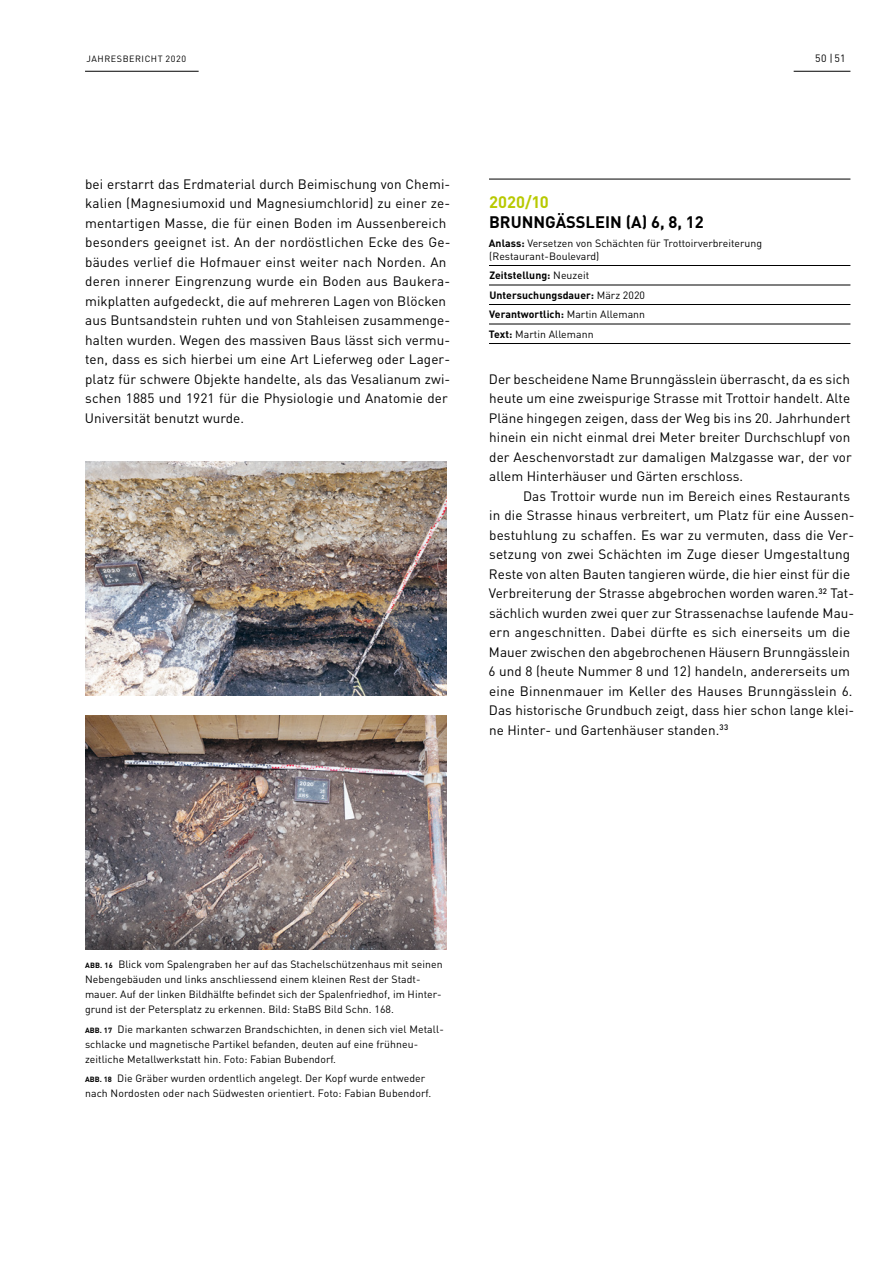
<style>
.page{position:relative;width:893px;height:1263px;background:#fff}
.page>*{position:absolute;margin:0;border:0;box-sizing:border-box;transform-origin:0 0}
.t1{font:700 16.5px "DIN";color:#000}
.t2{font:700 16.5px "DIN";letter-spacing:.005em;color:#b8c900}
.t3{font:13.5px/19.5px "DIN";letter-spacing:.005em;color:#000}
.t4{font:10.5px/15px "DIN";letter-spacing:.005em;color:#000}
.t5{font:700 10.5px/19.5px "DIN";letter-spacing:.005em;color:#000}
.t6{font:9px "DIN";letter-spacing:.06em;color:#000}
.s1{font-weight:700}
.s2{font-weight:400}
.s3{font-weight:700;font-size:7.5px}
</style>
<div class="page">
<hr style="left:85px;top:71px;width:114px;height:1px;background:#000">
<hr style="left:794px;top:71px;width:56px;height:1px;background:#000">
<img style="left:85px;top:715px;width:361px;height:234px">
<img style="left:85px;top:462px;width:361px;height:234px">
<hr style="left:489px;top:179px;width:361px;height:1px;background:#000">
<hr style="left:489px;top:265px;width:361px;height:1px;background:#000">
<hr style="left:489px;top:285px;width:361px;height:1px;background:#000">
<hr style="left:489px;top:304px;width:361px;height:1px;background:#000">
<hr style="left:489px;top:324px;width:361px;height:1px;background:#000">
<hr style="left:489px;top:343px;width:361px;height:1px;background:#000">
<p class="t6" style="left:86px;top:53px;width:101px">JAHRESBERICHT 2020</p>
<p class="t4" style="left:815px;top:50px;width:32px">50 |51</p>
<p class="t3" style="left:85px;top:174px;width:367px">bei erstarrt das Erdmaterial durch Beimischung von Chemi&shy;kalien (Magnesiumoxid und Magnesiumchlorid) zu einer ze&shy;mentartigen Masse, die für einen Boden im Aussenbereich besonders geeignet ist. An der nordöstlichen Ecke des Ge&shy;bäudes verlief die Hofmauer einst weiter nach Norden. An deren innerer Eingrenzung wurde ein Boden aus Baukera&shy;mikplatten aufgedeckt, die auf mehreren Lagen von Blöcken aus Buntsandstein ruhten und von Stahleisen zusammenge&shy;halten wurden. Wegen des massiven Baus lässt sich vermu&shy;ten, dass es sich hierbei um eine Art Lieferweg oder Lager&shy;platz für schwere Objekte handelte, als das Vesalianum zwi&shy;schen 1885 und 1921 für die Physiologie und Anatomie der Universität benutzt wurde.</p>
<p class="t2" style="left:489px;top:191px;width:61px">2020/10</p>
<p class="t1" style="left:489px;top:211px;width:216px">BRUNNGÄSSLEIN (A) 6, 8, 12</p>
<p class="t4" style="left:489px;top:237px;width:275px;line-height:12.6px"><span class="s1">Anlass:</span> Versetzen von Schächten für Trottoirverbreiterung (Restaurant-Boulevard)</p>
<p class="t5" style="left:489px;top:265px;width:158px">Zeitstellung: <span class="s2">Neuzeit<br></span>Untersuchungsdauer: <span class="s2">März 2020<br></span>Verantwortlich: <span class="s2">Martin Allemann<br></span>Text: <span class="s2">Martin Allemann</span></p>
<p class="t3" style="left:489px;top:369px;width:364px">Der bescheidene Name Brunngässlein überrascht, da es sich heute um eine zweispurige Strasse mit Trottoir handelt. Alte Pläne hingegen zeigen, dass der Weg bis ins 20. Jahrhundert hinein ein nicht einmal drei Meter breiter Durchschlupf von der Aeschenvorstadt zur damaligen Malzgasse war, der vor allem Hinterhäuser und Gärten erschloss.</p>
<p class="t3" style="left:488px;top:486px;width:367px;text-indent:35px">Das Trottoir wurde nun im Bereich eines Restaurants in die Strasse hinaus verbreitert, um Platz für eine Aussen&shy;bestuhlung zu schaffen. Es war zu vermuten, dass die Ver&shy;setzung von zwei Schächten im Zuge dieser Umgestaltung Reste von alten Bauten tangieren würde, die hier einst für die Verbreiterung der Strasse abgebrochen worden waren.<sup>32</sup> Tat&shy;sächlich wurden zwei quer zur Strassenachse laufende Mau&shy;ern angeschnitten. Dabei dürfte es sich einerseits um die Mauer zwischen den abgebrochenen Häusern Brunngässlein 6 und 8 (heute Nummer 8 und 12) handeln, andererseits um eine Binnenmauer im Keller des Hauses Brunngässlein 6.<br>Das historische Grundbuch zeigt, dass hier schon lange klei&shy;ne Hinter- und Gartenhäuser standen.<sup>33</sup></p>
<p class="t4" style="left:85px;top:957px;width:359px"><span class="s3">ABB. 16</span> Blick vom Spalengraben her auf das Stachelschützenhaus mit seinen Nebengebäuden und links anschliessend einem kleinen Rest der Stadt&shy;mauer. Auf der linken Bildhälfte befindet sich der Spalenfriedhof, im Hinter&shy;grund ist der Petersplatz zu erkennen. Bild: StaBS Bild Schn. 168.</p>
<p class="t4" style="left:85px;top:1021px;width:360px"><span class="s3">ABB. 17</span> Die markanten schwarzen Brandschichten, in denen sich viel Metall&shy;schlacke und magnetische Partikel befanden, deuten auf eine frühneu&shy;zeitliche Metallwerkstatt hin. Foto: Fabian Bubendorf.</p>
<p class="t4" style="left:85px;top:1070px;width:348px"><span class="s3">ABB. 18</span> Die Gräber wurden ordentlich angelegt. Der Kopf wurde entweder nach Nordosten oder nach Südwesten orientiert. Foto: Fabian Bubendorf.</p>
</div>
